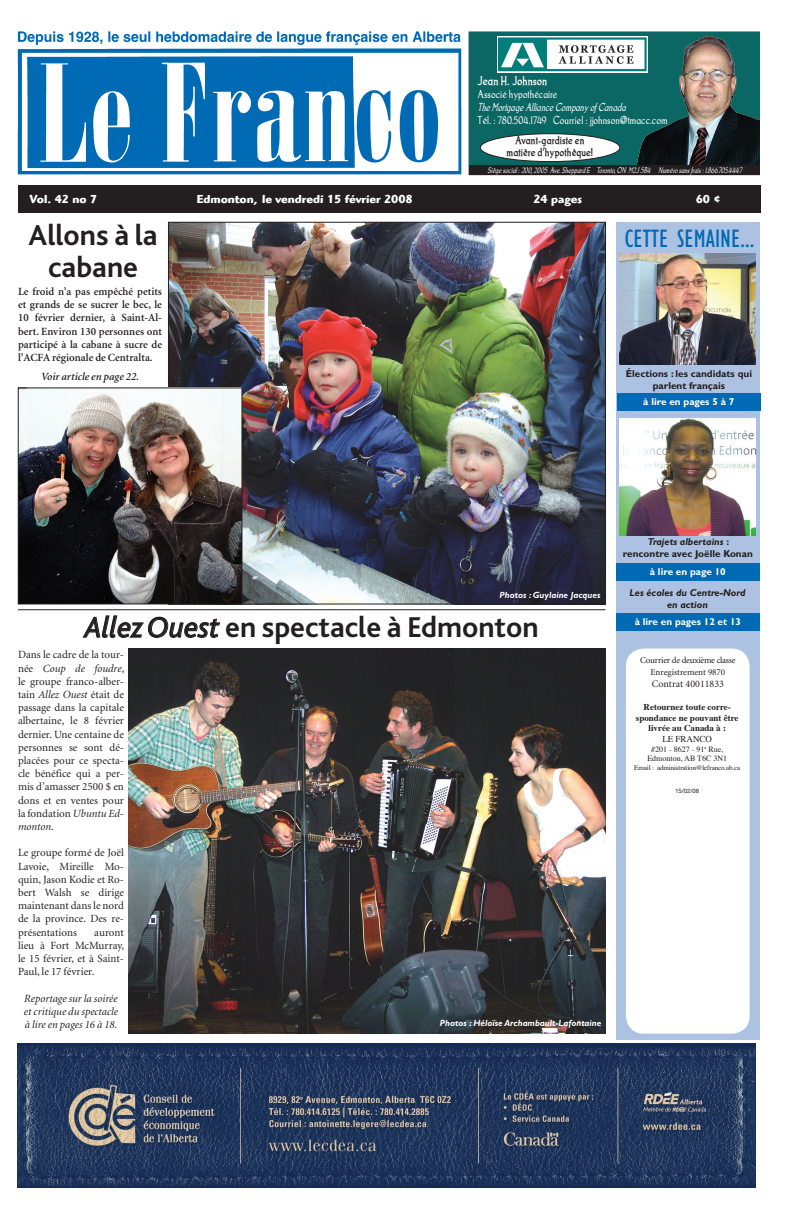
<style>
.page{position:relative;width:792px;height:1224px;background:#fff}
.page>*{position:absolute;margin:0;border:0;box-sizing:border-box;transform-origin:0 0}
.Titre{font:700 30px/32px "Bliss";color:#231f20;text-align:center}
.t1{font:condensed 26px "Gill Sans";color:#006ab4}
.t2{font:700 12px "Highlander";color:#fff}
.t3{font:700 12px "Goodfish";color:#fff}
.Texte_-_Articles{font:11px/13.2px "Minion";color:#231f20;text-align:justify}
.Texte_-_Articles-2{font:600 11px/13.2px "Minion";color:#231f20;text-align:justify}
.t4{font:11px "Goodfish";color:#fff}
.Texte_-_Articles-3{font:italic 11px/13.2px "Minion";color:#231f20;text-align:justify}
.t5{font:700 11px "Goodfish";color:#231f20}
.t6{font:italic 11px "Goodfish";color:#fff}
.Texte_-_Articles-4{font:italic 600 11px "Minion";color:#231f20}
.Sur-Titre{font:700 10px/12px "Gill Sans";color:#231f20;text-align:center}
.t7{font:700 10px "Gill Sans";color:#fff}
.Sur-Titre-2{font:italic 700 10px/12px "Gill Sans";color:#231f20;text-align:center}
.t8{font:10px "Minion";color:#231f20}
.t9{font:700 9px/10.8px "Times";color:#231f20;text-align:center}
.BDV_-_PHOTOS{font:italic 700 9px "Gill Sans";color:#fff}
.t10{font:9px "Minion";letter-spacing:-.02em;color:#231f20}
.t11{font:9px "Minion";color:#231f20}
.t12{font:9px "Times";color:#231f20}
.t13{font:italic 8px "Goodfish";color:#fff}
.t14{font:8px "Times";color:#231f20}
.t15{font:7px "Times";letter-spacing:-.015em;color:#231f20}
.t16{font:6px "Helvetica Neue";color:#231f20}
.s1{font-weight:400;font-style:italic}
.s2{font-style:italic}
</style>
<div class="page">
<div style="left:18px;top:185px;width:742px;height:27px;background:#231f20"></div>
<div style="left:616px;top:222px;width:144px;height:818px;background:#adc1e2"></div>
<div style="left:626px;top:649px;width:124px;height:385px;background:#fff;border-radius:18px"></div>
<div style="left:469px;top:32px;width:291px;height:143px;background:#0b6763"></div>
<img style="left:497px;top:37px;width:128px;height:35px">
<img style="left:625px;top:35px;width:135px;height:130px">
<div style="left:480px;top:134px;width:140px;height:28px;background:#fff;border-radius:50%"></div>
<div style="left:480px;top:133px;width:140px;height:29px;border:1px solid #231f20;border-radius:50%"></div>
<div style="left:470px;top:165px;width:290px;height:10px;background:#231f20"></div>
<img style="left:17px;top:31px;width:445px;height:144px">
<img style="left:18px;top:1044px;width:738px;height:144px">
<div style="left:616px;top:563px;width:144px;height:18px;background:#006ab4"></div>
<div style="left:616px;top:613px;width:144px;height:18px;background:#006ab4"></div>
<img style="left:620px;top:254px;width:136px;height:110px">
<div style="left:617px;top:393px;width:144px;height:18px;background:#006ab4"></div>
<img style="left:620px;top:418px;width:136px;height:117px">
<hr style="left:18px;top:609px;width:588px;height:1px;background:#231f20">
<img style="left:170px;top:224px;width:434px;height:378px">
<img style="left:20px;top:390px;width:220px;height:212px">
<div style="left:18px;top:388px;width:224px;height:216px;border:1px solid #231f20"></div>
<svg style="left:82px;top:610px;width:138px;height:28px"></svg>
<img style="left:129px;top:648px;width:477px;height:386px">
<p class="t3" style="left:477px;top:73px;width:71px">Jean H. Johnson</p>
<p class="t4" style="left:477px;top:87px;width:82px">Associé hypothécaire</p>
<p class="t6" style="left:477px;top:100px;width:150px">The Mortgage Alliance Company of Canada</p>
<p class="t4" style="left:477px;top:113px;width:192px">Tél. : 780.504.1749 Courriel : jjohnson@tmacc.com</p>
<p class="t5" style="left:515px;top:134px;width:71px">Avant-gardiste en</p>
<p class="t5" style="left:507px;top:146px;width:88px">matière d’hypothèque!</p>
<p class="t13" style="left:488px;top:166px;width:256px">Siège social : 200, 2005 Ave. Sheppard E Toronto, ON M2J 5B4 Numéro sans frais : 1.866.705.4447</p>
<p class="t2" style="left:30px;top:192px;width:69px">Vol. 42 no 7</p>
<p class="t2" style="left:197px;top:192px;width:217px">Edmonton, le vendredi 15 février 2008</p>
<p class="t2" style="left:533px;top:192px;width:50px">24 pages</p>
<p class="t2" style="left:696px;top:192px;width:26px">60 ¢</p>
<p class="t1" style="left:625px;top:224px;width:131px">CETTE SEMAINE...</p>
<p class="Titre" style="left:29px;top:220px;width:131px">Allons à la cabane</p>
<p class="Texte_-_Articles-2" style="left:18px;top:285px;width:146px">Le froid n’a pas empêché petits et grands de se sucrer le bec, le 10 février dernier, à Saint-Al&shy;bert. Environ 130 personnes ont participé à la cabane à sucre de l’ACFA régionale de Centralta.</p>
<p class="Texte_-_Articles-4" style="left:41px;top:371px;width:99px">Voir article en page 22.</p>
<p class="Sur-Titre" style="left:626px;top:367px;width:128px">Élections : les candidats qui parlent français</p>
<p class="t7" style="left:643px;top:396px;width:92px">à lire en pages 5 à 7</p>
<p class="BDV_-_PHOTOS" style="left:500px;top:590px;width:102px">Photos : Guylaine Jacques</p>
<p class="Titre" style="left:85px;top:612px;width:455px"><span class="s1">Allez Ouest</span> en spectacle à Edmonton</p>
<p class="Texte_-_Articles" style="left:18px;top:649px;width:108px">Dans le cadre de la tour&shy;née <span class="s2">Coup de foudre</span>, le groupe franco-alber&shy;tain <span class="s2">Allez Ouest</span> était de passage dans la capitale albertaine, le 8 février dernier. Une centaine de personnes se sont dé&shy;placées pour ce specta&shy;cle bénéfice qui a per&shy;mis d’amasser 2500 $ en dons et en ventes pour la fondation <span class="s2">Ubuntu Ed&shy;monton</span>.</p>
<p class="Texte_-_Articles" style="left:18px;top:847px;width:108px">Le groupe formé de Joël Lavoie, Mireille Mo&shy;quin, Jason Kodie et Ro&shy;bert Walsh se dirige maintenant dans le nord de la province. Des re&shy;présentations</p>
<p class="Texte_-_Articles" style="left:18px;top:926px;width:108px;text-indent:76px">auront lieu à Fort McMurray, le 15 février, et à Saint-Paul, le 17 février.</p>
<p class="Texte_-_Articles-3" style="left:24px;top:992px;width:96px">Reportage sur la soirée et critique du spectacle à lire en pages 16 à 18.</p>
<p class="BDV_-_PHOTOS" style="left:440px;top:1018px;width:163px">Photos : Héloïse Archambault-Lafontaine</p>
<p class="Sur-Titre" style="left:623px;top:536px;width:132px"><span class="s2">Trajets albertains</span> : rencontre avec Joëlle Konan</p>
<p class="t7" style="left:650px;top:566px;width:77px">à lire en page 10</p>
<p class="Sur-Titre-2" style="left:630px;top:586px;width:117px">Les écoles du Centre-Nord en action</p>
<p class="t7" style="left:635px;top:616px;width:108px">à lire en pages 12 et 13</p>
<p class="t10" style="left:640px;top:655px;width:97px">Courrier de deuxième classe</p>
<p class="t11" style="left:651px;top:667px;width:76px">Enregistrement 9870</p>
<p class="t8" style="left:652px;top:679px;width:74px">Contrat 40011833</p>
<p class="t9" style="left:636px;top:700px;width:104px">Retournez toute corre&shy;spondance ne pouvant être livrée au Canada à :</p>
<p class="t12" style="left:662px;top:731px;width:51px">Le Franco</p>
<p class="t14" style="left:651px;top:742px;width:74px">#201 - 8627 - 91<sup>e</sup> Rue,</p>
<p class="t14" style="left:647px;top:751px;width:81px">Edmonton, AB T6C 3N1</p>
<p class="t15" style="left:634px;top:761px;width:108px">Email : administration@lefranco.ab.ca</p>
<p class="t16" style="left:675px;top:787px;width:26px">15/02/08</p>
</div>
